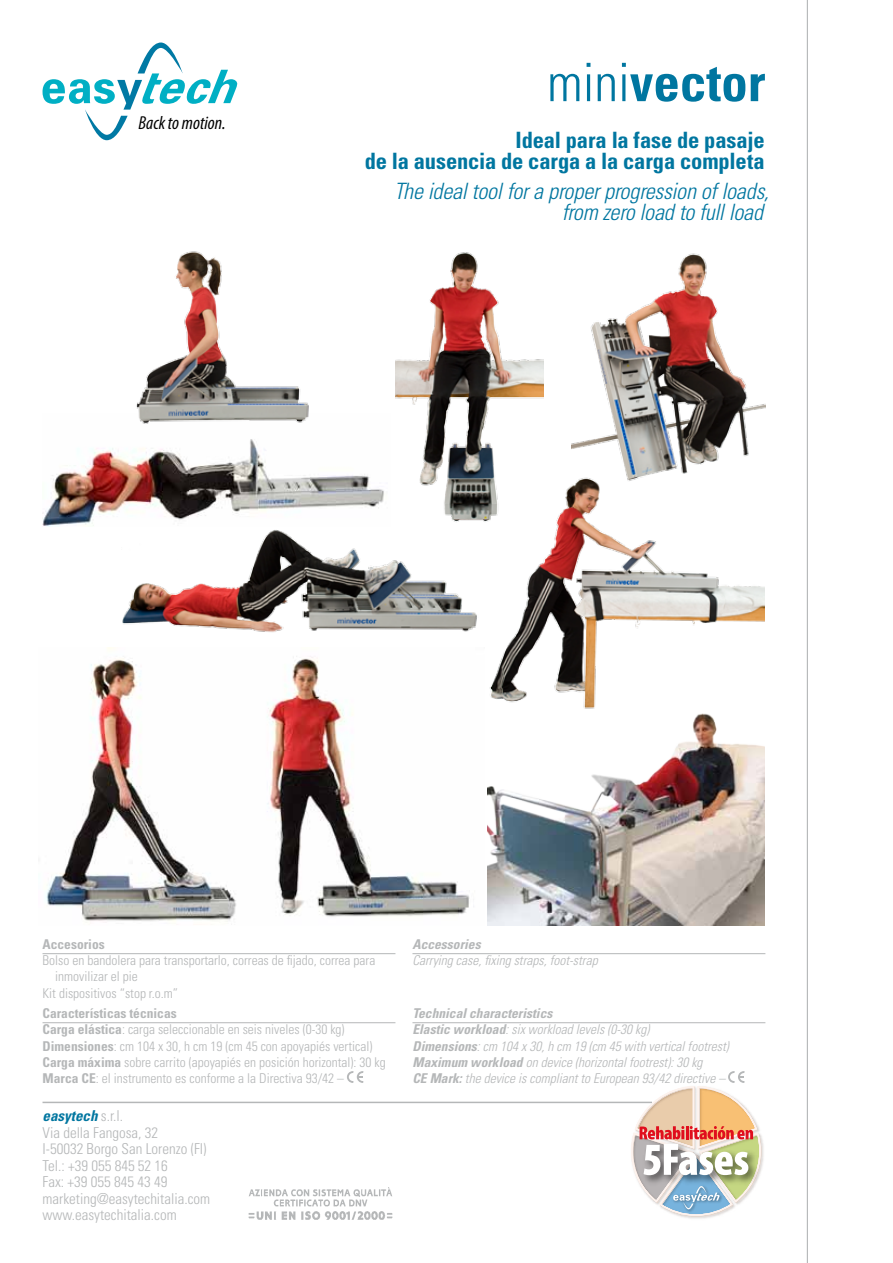
<style>
.page{position:relative;width:893px;height:1263px;background:#fff}
.page>*{position:absolute;margin:0;border:0;box-sizing:border-box;transform-origin:0 0}
.t1{font:700 condensed 53.1px "Univers LT Std";color:#0076a0}
.t2{font:italic 300 condensed 22.5px/21px "Univers LT Std";letter-spacing:-.01em;color:#0076a0;text-align:right}
.t3{font:700 condensed 22.5px/21px "Univers LT Std";letter-spacing:-.005em;color:#0076a0;text-align:right}
.t4{font:italic condensed 18.75px "Myriad Pro";color:#000}
.t5{font:300 condensed 15px/16.5px "Univers LT Std";color:#b5b7b8}
.t6{font:300 condensed 13.5px/16.2px "Univers LT Std";color:#b5b7b8}
.t7{font:italic 300 condensed 13.5px/16.2px "Univers LT Std";color:#b5b7b8}
.t8{font:italic 700 condensed 13.5px "Univers LT Std";color:#b5b7b8}
.t9{font:700 condensed 13.5px "Univers LT Std";color:#b5b7b8}
.s1{font-weight:300}
.s2{font-weight:700}
.s3{font-weight:700;font-style:italic;color:#0076a0}
</style>
<div class="page">
<hr style="left:807px;top:0;width:1px;height:1263px;background:#b5b7b8">
<hr style="left:43px;top:1102px;width:609px;height:1px;background:#b5b7b8">
<svg style="left:43px;top:43px;width:195px;height:97px"></svg>
<img style="left:489px;top:486px;width:276px;height:210px">
<img style="left:43px;top:439px;width:341px;height:87px">
<img style="left:267px;top:656px;width:203px;height:261px">
<img style="left:46px;top:648px;width:190px;height:274px">
<img style="left:571px;top:253px;width:194px;height:235px">
<img style="left:121px;top:514px;width:356px;height:135px">
<img style="left:136px;top:251px;width:173px;height:173px">
<img style="left:395px;top:252px;width:149px;height:281px">
<img style="left:488px;top:696px;width:277px;height:229px">
<hr style="left:43px;top:953px;width:352px;height:1px;background:#b5b7b8">
<hr style="left:43px;top:1022px;width:352px;height:1px;background:#b5b7b8">
<svg style="left:347px;top:1071px;width:16px;height:12px"></svg>
<hr style="left:412px;top:953px;width:353px;height:1px;background:#b5b7b8">
<hr style="left:412px;top:1022px;width:353px;height:1px;background:#b5b7b8">
<img style="left:248px;top:1187px;width:145px;height:33px">
<img style="left:629px;top:1101px;width:135px;height:118px">
<svg style="left:630px;top:1071px;width:132px;height:146px"></svg>
<h3 class="t4" style="left:138px;top:111px;width:89px">Back to motion.</h3>
<h1 class="t1" style="left:547px;top:50px;width:220px"><span class="s1">mini</span>vector</h1>
<h2 class="t3" style="left:365px;top:129px;width:402px">Ideal para la fase de pasaje<br>de la ausencia de carga a la carga completa</h2>
<h2 class="t2" style="left:394px;top:180px;width:376px">The ideal tool for a proper progression of loads, from zero load to full load</h2>
<p class="t9" style="left:43px;top:936px;width:64px">Accesorios</p>
<p class="t6" style="left:43px;top:952px;width:334px">Bolso en bandolera para transportarlo, correas de fijado, correa para</p>
<p class="t6" style="left:55px;top:968px;width:84px">inmovilizar el pie</p>
<p class="t6" style="left:43px;top:985px;width:137px">Kit dispositivos “stop r.o.m”</p>
<p class="t6" style="left:43px;top:1005px;width:345px"><span class="s2">Características técnicas<br>Carga elástica</span>: carga seleccionable en seis niveles (0-30 kg)<br><span class="s2">Dimensiones</span>: cm 104 x 30, h cm 19 (cm 45 con apoyapiés vertical)<br><span class="s2">Carga máxima</span> sobre carrito (apoyapiés en posición horizontal): 30 kg <span class="s2">Marca CE</span>: el instrumento es conforme a la Directiva 93/42 –</p>
<p class="t5" style="left:43px;top:1108px;width:169px"><span class="s3">easytech</span> s.r.l.<br>Via della Fangosa, 32<br>I-50032 Borgo San Lorenzo (FI)<br>Tel.: +39 055 845 52 16<br>Fax: +39 055 845 43 49 marketing@easytechitalia.com www.easytechitalia.com</p>
<p class="t8" style="left:412px;top:936px;width:70px">Accessories</p>
<p class="t7" style="left:412px;top:952px;width:187px">Carrying case, fixing straps, foot-strap</p>
<p class="t7" style="left:412px;top:1005px;width:318px"><span class="s2">Technical characteristics<br>Elastic workload</span>: six workload levels (0-30 kg)<br><span class="s2">Dimensions</span>: cm 104 x 30, h cm 19 (cm 45 with vertical footrest)<br><span class="s2">Maximum workload</span> on device (horizontal footrest): 30 kg<br><span class="s2">CE Mark:</span> the device is compliant to European 93/42 directive –</p>
</div>
